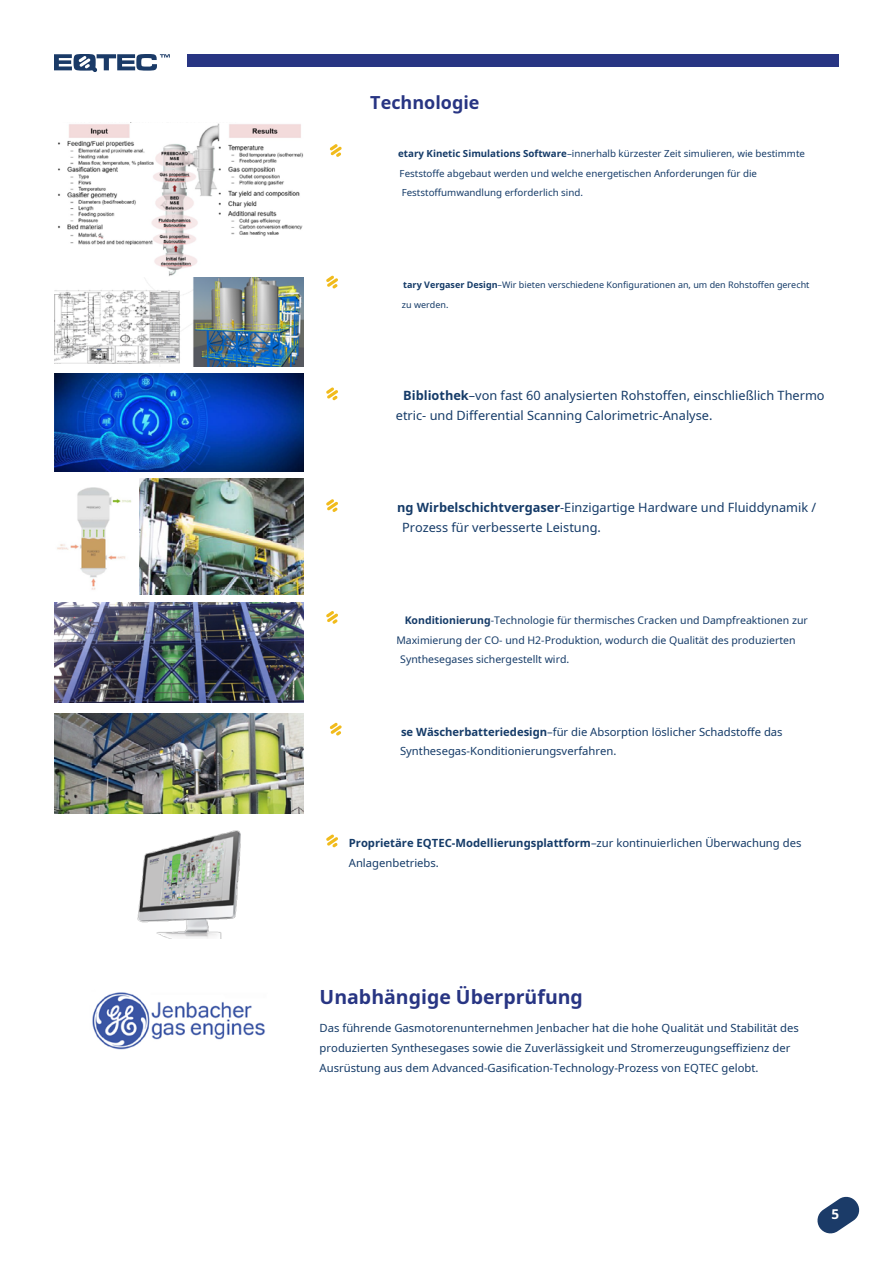
<style>
.page{position:relative;width:893px;height:1263px;background:#fff}
.page>*{position:absolute;margin:0;border:0;box-sizing:border-box;transform-origin:0 0}
.t1{font:700 19.5px "Noto Sans";color:#283583}
.t2{font:700 18px "Noto Sans";color:#283583}
.t3{font:700 13.5px "Noto Sans";color:#fff}
.t4{font:12.75px/19.8px "Noto Sans";color:#153b68}
.t5{font:11.25px/19.8px "Noto Sans";color:#153b68}
.t6{font:10.5px "Noto Sans";color:#153b68}
.t7{font:9.75px/19.8px "Noto Sans";color:#153b68}
.t8{font:9px "Noto Sans";color:#153b68}
.s1{font-weight:700}
</style>
<div class="page">
<div style="left:188px;top:54px;width:651px;height:13px;background:#283583"></div>
<svg style="left:817px;top:1196px;width:43px;height:38px"></svg>
<svg style="left:54px;top:54px;width:116px;height:18px"></svg>
<svg style="left:330px;top:144px;width:12px;height:13px"></svg>
<svg style="left:326px;top:275px;width:12px;height:14px"></svg>
<svg style="left:326px;top:387px;width:12px;height:13px"></svg>
<svg style="left:326px;top:499px;width:12px;height:13px"></svg>
<svg style="left:326px;top:611px;width:12px;height:13px"></svg>
<svg style="left:330px;top:722px;width:12px;height:14px"></svg>
<svg style="left:326px;top:834px;width:12px;height:13px"></svg>
<img style="left:54px;top:123px;width:250px;height:243px">
<img style="left:54px;top:373px;width:250px;height:98px">
<img style="left:57px;top:487px;width:74px;height:103px">
<img style="left:139px;top:478px;width:165px;height:116px">
<img style="left:54px;top:603px;width:250px;height:100px">
<img style="left:54px;top:713px;width:250px;height:100px">
<img style="left:137px;top:830px;width:104px;height:109px">
<img style="left:92px;top:992px;width:173px;height:58px">
<h2 class="t2" style="left:370px;top:90px;width:111px">Technologie</h2>
<p class="t7" style="left:398px;top:143px;width:408px"><span class="s1">etary Kinetic Simulations Software</span>–innerhalb kürzester Zeit simulieren, wie bestimmte<br>Feststoffe abgebaut werden und welche energetischen Anforderungen für die<br>Feststoffumwandlung erforderlich sind.</p>
<p class="t8" style="left:403px;top:279px;width:408px"><span class="s1">tary Vergaser Design</span>–Wir bieten verschiedene Konfigurationen an, um den Rohstoffen gerecht</p>
<p class="t8" style="left:402px;top:299px;width:48px">zu werden.</p>
<p class="t4" style="left:396px;top:385px;width:430px;text-indent:7px"><span class="s1">Bibliothek</span>–von fast 60 analysierten Rohstoffen, einschließlich Thermo etric- und Differential Scanning Calorimetric-Analyse.</p>
<p class="t4" style="left:402px;top:497px;width:416px;text-indent:-5px"><span class="s1">ng Wirbelschichtvergaser</span>-Einzigartige Hardware und Fluiddynamik /<br>Prozess für verbesserte Leistung.</p>
<p class="t6" style="left:405px;top:612px;width:405px"><span class="s1">Konditionierung</span>-Technologie für thermisches Cracken und Dampfreaktionen zur</p>
<p class="t6" style="left:396px;top:632px;width:401px">Maximierung der CO- und H2-Produktion, wodurch die Qualität des produzierten</p>
<p class="t6" style="left:400px;top:652px;width:170px">Synthesegases sichergestellt wird.</p>
<p class="t5" style="left:400px;top:721px;width:384px"><span class="s1">se Wäscherbatteriedesign</span>–für die Absorption löslicher Schadstoffe das<br>Synthesegas-Konditionierungsverfahren.</p>
<p class="t5" style="left:349px;top:833px;width:454px"><span class="s1">Proprietäre EQTEC-Modellierungsplattform</span>–zur kontinuierlichen Überwachung des<br>Anlagenbetriebs.</p>
<h1 class="t1" style="left:320px;top:983px;width:265px">Unabhängige Überprüfung</h1>
<p class="t5" style="left:320px;top:1018px;width:481px">Das führende Gasmotorenunternehmen Jenbacher hat die hohe Qualität und Stabilität des produzierten Synthesegases sowie die Zuverlässigkeit und Stromerzeugungseffizienz der<br>Ausrüstung aus dem Advanced-Gasification-Technology-Prozess von EQTEC gelobt.</p>
<p class="t3" style="left:831px;top:1204px;width:9px">5</p>
</div>
